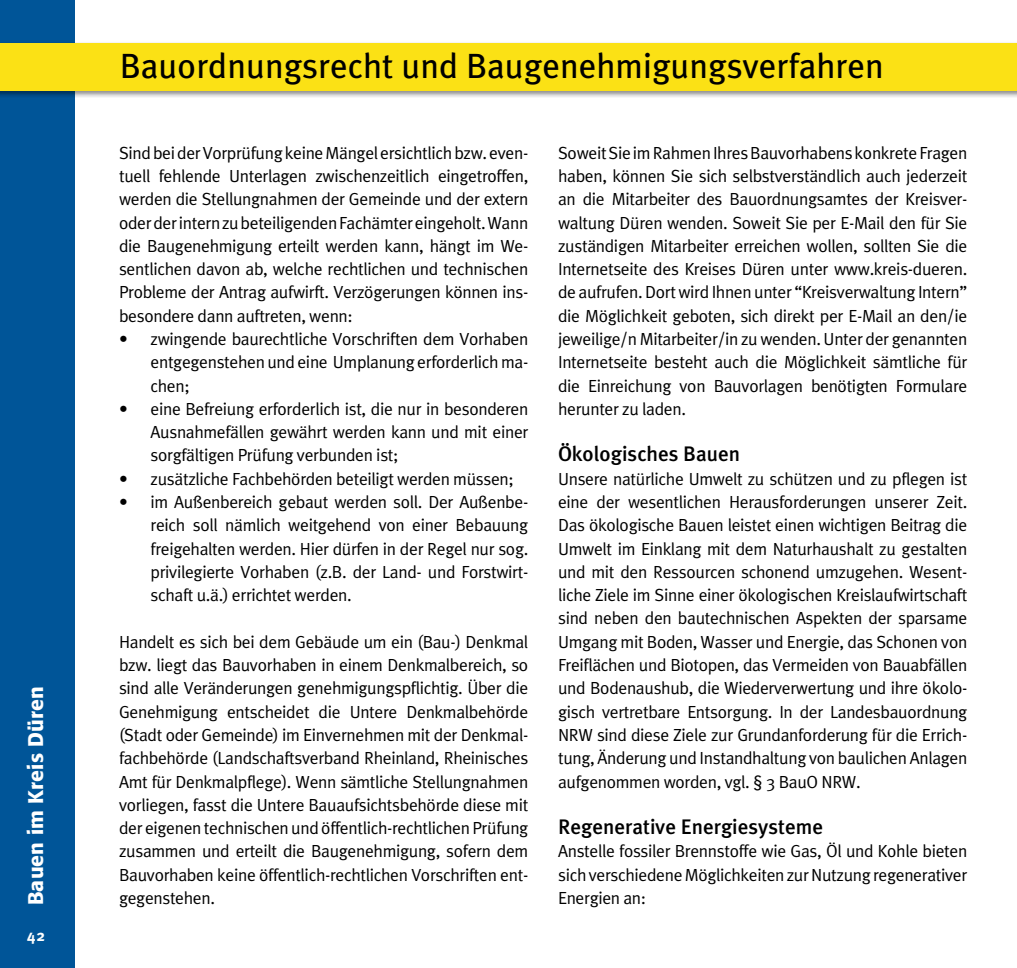
<style>
.page{position:relative;width:1017px;height:968px;background:#fff}
.page>*{position:absolute;margin:0;border:0;box-sizing:border-box;transform-origin:0 0}
.t1{font:35px "Meta Plus";color:#000}
.t2{font:500 21px "Meta Plus";color:#000}
.t3{font:500 21px "Formata";letter-spacing:.01em;color:#fff}
.t4{font:17.5px/23.3px "Meta Plus Normal";letter-spacing:-.02em;color:#000;text-align:justify}
.t5{font:700 15.75px "Meta";color:#fff}
</style>
<div class="page">
<div style="left:0;top:0;width:74px;height:967px;background:#005598"></div>
<div style="left:0;top:40px;width:1017px;height:58px;background:#000;opacity:.5"></div>
<div style="left:0;top:43px;width:1017px;height:48px;background:#fbe115"></div>
<p class="t3" style="left:23px;top:905px;width:221px;rotate:-90deg">Bauen im Kreis Düren</p>
<p class="t5" style="left:27px;top:925px;width:20px">42</p>
<h1 class="t1" style="left:120px;top:46px;width:765px">Bauordnungsrecht und Baugenehmigungsverfahren</h1>
<p class="t4" style="left:119px;top:141px;width:411px">Sind bei der Vorprüfung keine Mängel ersichtlich bzw. even&shy;tuell fehlende Unterlagen zwischenzeitlich eingetroffen, werden die Stellungnahmen der Gemeinde und der extern oder der intern zu beteiligenden Fachämter eingeholt. Wann die Baugenehmigung erteilt werden kann, hängt im We&shy;sentlichen davon ab, welche rechtlichen und technischen Probleme der Antrag aufwirft. Verzögerungen können ins&shy;besondere dann auftreten, wenn:</p>
<p class="t4" style="left:151px;top:327px;width:379px;text-indent:-31px">• zwingende baurechtliche Vorschriften dem Vorhaben entgegenstehen und eine Umplanung erforderlich ma&shy;chen;</p>
<p class="t4" style="left:151px;top:397px;width:379px;text-indent:-32px">• eine Befreiung erforderlich ist, die nur in besonderen Ausnahmefällen gewährt werden kann und mit einer sorgfältigen Prüfung verbunden ist;</p>
<p class="t4" style="left:119px;top:466px;width:396px">• zusätzliche Fachbehörden beteiligt werden müssen;</p>
<p class="t4" style="left:151px;top:490px;width:379px;text-indent:-32px">• im Außenbereich gebaut werden soll. Der Außenbe&shy;reich soll nämlich weitgehend von einer Bebauung freigehalten werden. Hier dürfen in der Regel nur sog. privilegierte Vorhaben (z.B. der Land- und Forstwirt&shy;schaft u.ä.) errichtet werden.</p>
<p class="t4" style="left:119px;top:629px;width:411px">Handelt es sich bei dem Gebäude um ein (Bau-) Denkmal bzw. liegt das Bauvorhaben in einem Denkmalbereich, so sind alle Veränderungen genehmigungspflichtig. Über die Genehmigung entscheidet die Untere Denkmalbehörde (Stadt oder Gemeinde) im Einvernehmen mit der Denkmal&shy;fachbehörde (Landschaftsverband Rheinland, Rheinisches Amt für Denkmalpflege). Wenn sämtliche Stellungnahmen vorliegen, fasst die Untere Bauaufsichtsbehörde diese mit der eigenen technischen und öffentlich-rechtlichen Prüfung zusammen und erteilt die Baugenehmigung, sofern dem Bauvorhaben keine öffentlich-rechtlichen Vorschriften ent&shy;gegenstehen.</p>
<p class="t4" style="left:558px;top:141px;width:411px">Soweit Sie im Rahmen Ihres Bauvorhabens konkrete Fragen haben, können Sie sich selbstverständlich auch jederzeit an die Mitarbeiter des Bauordnungsamtes der Kreisver&shy;waltung Düren wenden. Soweit Sie per E-Mail den für Sie zuständigen Mitarbeiter erreichen wollen, sollten Sie die Internetseite des Kreises Düren unter www.kreis-dueren. de aufrufen. Dort wird Ihnen unter “Kreisverwaltung Intern” die Möglichkeit geboten, sich direkt per E-Mail an den/ie jeweilige/n Mitarbeiter/in zu wenden. Unter der genannten Internetseite besteht auch die Möglichkeit sämtliche für die Einreichung von Bauvorlagen benötigten Formulare herunter zu laden.</p>
<p class="t2" style="left:558px;top:442px;width:183px">Ökologisches Bauen</p>
<p class="t4" style="left:558px;top:466px;width:411px">Unsere natürliche Umwelt zu schützen und zu pflegen ist eine der wesentlichen Herausforderungen unserer Zeit.<br>Das ökologische Bauen leistet einen wichtigen Beitrag die Umwelt im Einklang mit dem Naturhaushalt zu gestalten und mit den Ressourcen schonend umzugehen. Wesent&shy;liche Ziele im Sinne einer ökologischen Kreislaufwirtschaft sind neben den bautechnischen Aspekten der sparsame Umgang mit Boden, Wasser und Energie, das Schonen von Freiflächen und Biotopen, das Vermeiden von Bauabfällen und Bodenaushub, die Wiederverwertung und ihre ökolo&shy;gisch vertretbare Entsorgung. In der Landesbauordnung NRW sind diese Ziele zur Grundanforderung für die Errich&shy;tung, Änderung und Instandhaltung von baulichen Anlagen aufgenommen worden, vgl. § 3 BauO NRW.</p>
<p class="t2" style="left:558px;top:814px;width:266px">Regenerative Energiesysteme</p>
<p class="t4" style="left:558px;top:839px;width:411px">Anstelle fossiler Brennstoffe wie Gas, Öl und Kohle bieten sich verschiedene Möglichkeiten zur Nutzung regenerativer Energien an:</p>
</div>
